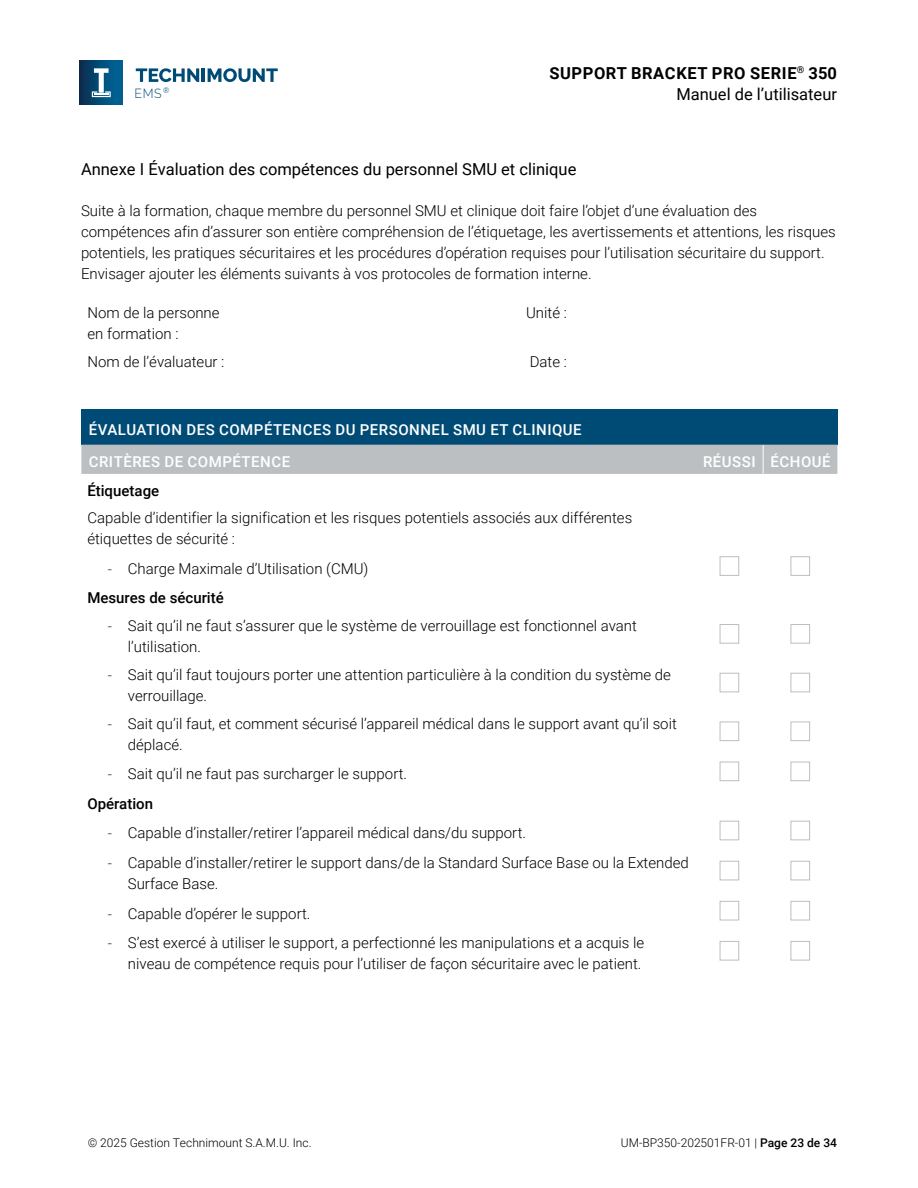
<style>
.page{position:relative;width:918px;height:1188px;background:#fff}
.page>*{position:absolute;margin:0;border:0;box-sizing:border-box;transform-origin:0 0}
.t1{font:16.5px "Roboto";color:#000}
.t2{font:700 16.5px/21px "Roboto";letter-spacing:.035em;color:#000;text-align:right}
.t3{font:300 15px/21px "Roboto";color:#000}
.t4{font:500 15px "Roboto";letter-spacing:.035em;color:#fff}
.t5{font:500 15px "Roboto";color:#000}
.t6{font:300 13.2px "Raleway";color:#004b75;scale:.93 1}
.t7{font:300 12px "Roboto";color:#000}
.s1{font-weight:400}
.s2{font-family:"Open Sans"}
.s3{font-weight:500}
</style>
<div class="page">
<svg style="left:136px;top:68px;width:63px;height:14px"></svg>
<hr style="left:202px;top:68px;width:3px;height:14px;background:#004b75">
<svg style="left:208px;top:68px;width:70px;height:14px"></svg>
<svg style="left:80px;top:61px;width:43px;height:43px"></svg>
<svg style="left:92px;top:68px;width:19px;height:29px"></svg>
<div style="left:81px;top:410px;width:756px;height:35px;background:#004b76"></div>
<div style="left:81px;top:445px;width:756px;height:29px;background:#bbbfc2"></div>
<div style="left:720px;top:556px;width:19px;height:20px;border:1px solid #bbbfc2"></div>
<div style="left:791px;top:556px;width:19px;height:20px;border:1px solid #bbbfc2"></div>
<div style="left:720px;top:624px;width:19px;height:20px;border:1px solid #bbbfc2"></div>
<div style="left:791px;top:624px;width:19px;height:20px;border:1px solid #bbbfc2"></div>
<div style="left:720px;top:673px;width:19px;height:19px;border:1px solid #bbbfc2"></div>
<div style="left:791px;top:673px;width:19px;height:19px;border:1px solid #bbbfc2"></div>
<div style="left:720px;top:722px;width:19px;height:19px;border:1px solid #bbbfc2"></div>
<div style="left:791px;top:722px;width:19px;height:19px;border:1px solid #bbbfc2"></div>
<div style="left:720px;top:762px;width:19px;height:19px;border:1px solid #bbbfc2"></div>
<div style="left:791px;top:762px;width:19px;height:19px;border:1px solid #bbbfc2"></div>
<div style="left:720px;top:821px;width:19px;height:19px;border:1px solid #bbbfc2"></div>
<div style="left:791px;top:821px;width:19px;height:19px;border:1px solid #bbbfc2"></div>
<div style="left:720px;top:861px;width:19px;height:19px;border:1px solid #bbbfc2"></div>
<div style="left:791px;top:861px;width:19px;height:19px;border:1px solid #bbbfc2"></div>
<div style="left:720px;top:901px;width:19px;height:19px;border:1px solid #bbbfc2"></div>
<div style="left:791px;top:901px;width:19px;height:19px;border:1px solid #bbbfc2"></div>
<div style="left:720px;top:941px;width:19px;height:19px;border:1px solid #bbbfc2"></div>
<div style="left:791px;top:941px;width:19px;height:19px;border:1px solid #bbbfc2"></div>
<p class="t6" style="left:135px;top:85px;width:39px">EMS <sup>®</sup></p>
<p class="t2" style="left:549px;top:62px;width:289px">SUPPORT BRACKET PRO SERIE<sup>®</sup> 350<br><span class="s1">Manuel de l’utilisateur</span></p>
<p class="t1" style="left:81px;top:157px;width:497px">Annexe I Évaluation des compétences du personnel SMU et clinique</p>
<p class="t3" style="left:81px;top:200px;width:756px">Suite à la formation, chaque membre du personnel SMU et clinique doit faire l’objet d’une évaluation des compétences afin d’assurer son entière compréhension de l’étiquetage, les avertissements et attentions, les risques potentiels, les pratiques sécuritaires et les procédures d’opération requises pour l’utilisation sécuritaire du support.<br>Envisager ajouter les éléments suivants à vos protocoles de formation interne.</p>
<p class="t3" style="left:88px;top:302px;width:134px">Nom de la personne en formation :</p>
<p class="t3" style="left:526px;top:302px;width:42px">Unité :</p>
<p class="t3" style="left:88px;top:351px;width:138px">Nom de l’évaluateur :</p>
<p class="t3" style="left:530px;top:351px;width:39px">Date :</p>
<p class="t4" style="left:89px;top:419px;width:282px">ÉVALUATION DES COMPÉTENCES DU personnel</p>
<p class="t4" style="left:453px;top:419px;width:68px">SMU et clini</p>
<p class="t4" style="left:552px;top:419px;width:21px">que</p>
<p class="t4" style="left:89px;top:451px;width:203px">CRITÈRES DE COMPÉTENCE</p>
<p class="t4" style="left:703px;top:451px;width:129px">RÉUSSI ÉCHOUÉ</p>
<p class="t5" style="left:87px;top:480px;width:73px">Étiquetage</p>
<p class="t3" style="left:87px;top:507px;width:546px">Capable d’identifier la signification et les risques potentiels associés aux différentes étiquettes de sécurité :</p>
<p class="t3" style="left:87px;top:553px;width:283px;line-height:29.5px;text-indent:20px"><span class="s2">-</span> Charge Maximale d’Utilisation (CMU)<br><span class="s3">Mesures de sécurité</span></p>
<p class="t3" style="left:128px;top:615px;width:511px;text-indent:-20px"><span class="s2">-</span> Sait qu’il ne faut s’assurer que le système de verrouillage est fonctionnel avant l’utilisation.</p>
<p class="t3" style="left:128px;top:664px;width:545px;text-indent:-20px"><span class="s2">-</span> Sait qu’il faut toujours porter une attention particulière à la condition du système de verrouillage.</p>
<p class="t3" style="left:128px;top:712px;width:551px;text-indent:-20px"><span class="s2">-</span> Sait qu’il faut, et comment sécurisé l’appareil médical dans le support avant qu’il soit déplacé.</p>
<p class="t3" style="left:87px;top:759px;width:321px;line-height:29.5px;text-indent:20px"><span class="s2">-</span> Sait qu’il ne faut pas surcharger le support.<br><span class="s3">Opération</span></p>
<p class="t3" style="left:108px;top:822px;width:420px"><span class="s2">-</span> Capable d’installer/retirer l’appareil médical dans/du support.</p>
<p class="t3" style="left:128px;top:852px;width:563px;text-indent:-20px"><span class="s2">-</span> Capable d’installer/retirer le support dans/de la Standard Surface Base ou la Extended<br>Surface Base.</p>
<p class="t3" style="left:108px;top:902px;width:204px"><span class="s2">-</span> Capable d’opérer le support.</p>
<p class="t3" style="left:108px;top:932px;width:538px;text-align:right"><span class="s2">-</span> S’est exercé à utiliser le support, a perfectionné les manipulations et a acquis le niveau de compétence requis pour l’utiliser de façon sécuritaire avec le patient.</p>
<p class="t7" style="left:88px;top:1134px;width:225px">© 2025 Gestion Technimount S.A.M.U. Inc.</p>
<p class="t7" style="left:621px;top:1134px;width:218px">UM-BP350-202501FR-01 | <span class="s3">Page 23 de 34</span></p>
</div>
